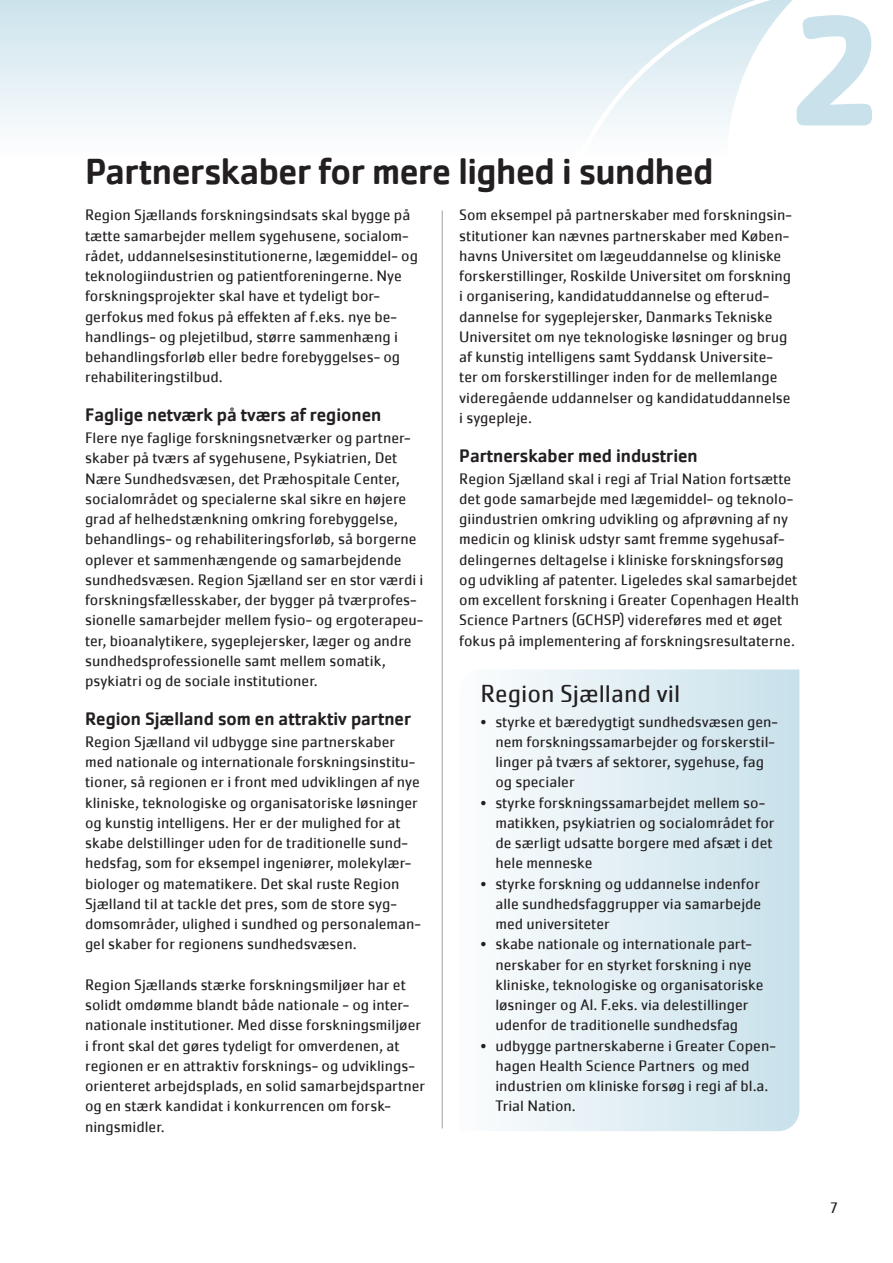
<style>
.page{position:relative;width:893px;height:1263px;background:#fff}
.page>*{position:absolute;margin:0;border:0;box-sizing:border-box;transform-origin:0 0}
.t1{font:700 162px "Cachet Pro";color:#c8e1eb}
.t2{font:500 37.5px "Cachet Pro";letter-spacing:-.015em;color:#231f20}
.t3{font:25.5px "Cachet Pro";color:#231f20}
.t4{font:500 18.75px "Cachet Pro";color:#231f20}
.t5{font:15.75px/20.2px "Cachet Pro";color:#231f20}
</style>
<div class="page">
<hr style="left:442px;top:210px;width:1px;height:918px;background:#9d9fa2">
<div style="left:0;top:0;width:893px;height:157px;background:linear-gradient(to bottom,#cce3ec,#fefefe)"></div>
<svg style="left:506px;top:669px;width:293px;height:462px;background:#deecf2"></svg>
<svg style="left:548px;top:0;width:345px;height:157px"></svg>
<h2 class="t2" style="left:85px;top:150px;width:630px">Partnerskaber for mere lighed i sundhed</h2>
<h1 class="t1" style="left:791px;top:-30px;width:91px">2</h1>
<p class="t5" style="left:85px;top:205px;width:334px">Region Sjællands forskningsindsats skal bygge på tætte samarbejder mellem sygehusene, socialom&shy;rådet, uddannelsesinstitutionerne, lægemiddel- og teknologiindustrien og patientforeningerne. Nye forskningsprojekter skal have et tydeligt bor&shy;gerfokus med fokus på effekten af f.eks. nye be&shy;handlings- og plejetilbud, større sammenhæng i behandlingsforløb eller bedre forebyggelses- og rehabiliteringstilbud.</p>
<p class="t4" style="left:85px;top:404px;width:298px">Faglige netværk på tværs af regionen</p>
<p class="t5" style="left:85px;top:428px;width:340px">Flere nye faglige forskningsnetværker og partner&shy;skaber på tværs af sygehusene, Psykiatrien, Det Nære Sundhedsvæsen, det Præhospitale Center, socialområdet og specialerne skal sikre en højere grad af helhedstænkning omkring forebyggelse, behandlings- og rehabiliteringsforløb, så borgerne oplever et sammenhængende og samarbejdende sundhedsvæsen. Region Sjælland ser en stor værdi i forskningsfællesskaber, der bygger på tværprofes&shy;sionelle samarbejder mellem fysio- og ergoterapeu&shy;ter, bioanalytikere, sygeplejersker, læger og andre sundhedsprofessionelle samt mellem somatik, psykiatri og de sociale institutioner.</p>
<p class="t4" style="left:85px;top:708px;width:328px">Region Sjælland som en attraktiv partner</p>
<p class="t5" style="left:85px;top:731px;width:337px">Region Sjælland vil udbygge sine partnerskaber med nationale og internationale forskningsinstitu&shy;tioner, så regionen er i front med udviklingen af nye kliniske, teknologiske og organisatoriske løsninger og kunstig intelligens. Her er der mulighed for at skabe delstillinger uden for de traditionelle sund&shy;hedsfag, som for eksempel ingeniører, molekylær&shy;biologer og matematikere. Det skal ruste Region Sjælland til at tackle det pres, som de store syg&shy;domsområder, ulighed i sundhed og personaleman&shy;gel skaber for regionens sundhedsvæsen.</p>
<p class="t5" style="left:85px;top:974px;width:342px">Region Sjællands stærke forskningsmiljøer har et solidt omdømme blandt både nationale - og inter&shy;nationale institutioner. Med disse forskningsmiljøer i front skal det gøres tydeligt for omverdenen, at regionen er en attraktiv forsknings- og udviklings&shy;orienteret arbejdsplads, en solid samarbejdspartner og en stærk kandidat i konkurrencen om forsk&shy;ningsmidler.</p>
<p class="t5" style="left:459px;top:205px;width:334px">Som eksempel på partnerskaber med forskningsin&shy;stitutioner kan nævnes partnerskaber med Køben&shy;havns Universitet om lægeuddannelse og kliniske forskerstillinger, Roskilde Universitet om forskning i organisering, kandidatuddannelse og efterud&shy;dannelse for sygeplejersker, Danmarks Tekniske Universitet om nye teknologiske løsninger og brug af kunstig intelligens samt Syddansk Universite&shy;ter om forskerstillinger inden for de mellemlange videregående uddannelser og kandidatuddannelse i sygepleje.</p>
<p class="t4" style="left:459px;top:445px;width:240px">Partnerskaber med industrien</p>
<p class="t5" style="left:459px;top:468px;width:341px">Region Sjælland skal i regi af Trial Nation fortsætte det gode samarbejde med lægemiddel- og teknolo&shy;giindustrien omkring udvikling og afprøvning af ny medicin og klinisk udstyr samt fremme sygehusaf&shy;delingernes deltagelse i kliniske forskningsforsøg og udvikling af patenter. Ligeledes skal samarbejdet om excellent forskning i Greater Copenhagen Health Science Partners (GCHSP) videreføres med et øget fokus på implementering af forskningsresultaterne.</p>
<h3 class="t3" style="left:480px;top:678px;width:201px">Region Sjælland vil</h3>
<p class="t5" style="left:495px;top:711px;width:284px;text-indent:-15px">• styrke et bæredygtigt sundhedsvæsen gen&shy;nem forskningssamarbejder og forskerstil&shy;linger på tværs af sektorer, sygehuse, fag og specialer</p>
<p class="t5" style="left:495px;top:792px;width:281px;text-indent:-15px">• styrke forskningssamarbejdet mellem so&shy;matikken, psykiatrien og socialområdet for de særligt udsatte borgere med afsæt i det hele menneske</p>
<p class="t5" style="left:495px;top:873px;width:267px;text-align:justify;text-indent:-15px">• styrke forskning og uddannelse indenfor alle sundhedsfaggrupper via samarbejde med universiteter</p>
<p class="t5" style="left:495px;top:934px;width:270px;text-indent:-15px">• skabe nationale og internationale part&shy;nerskaber for en styrket forskning i nye kliniske, teknologiske og organisatoriske løsninger og AI. F.eks. via delestillinger udenfor de traditionelle sundhedsfag</p>
<p class="t5" style="left:495px;top:1035px;width:282px;text-indent:-15px">• udbygge partnerskaberne i Greater Copen&shy;hagen Health Science Partners og med industrien om kliniske forsøg i regi af bl.a.<br>Trial Nation.</p>
<p class="t5" style="left:830px;top:1197px;width:9px">7</p>
</div>
